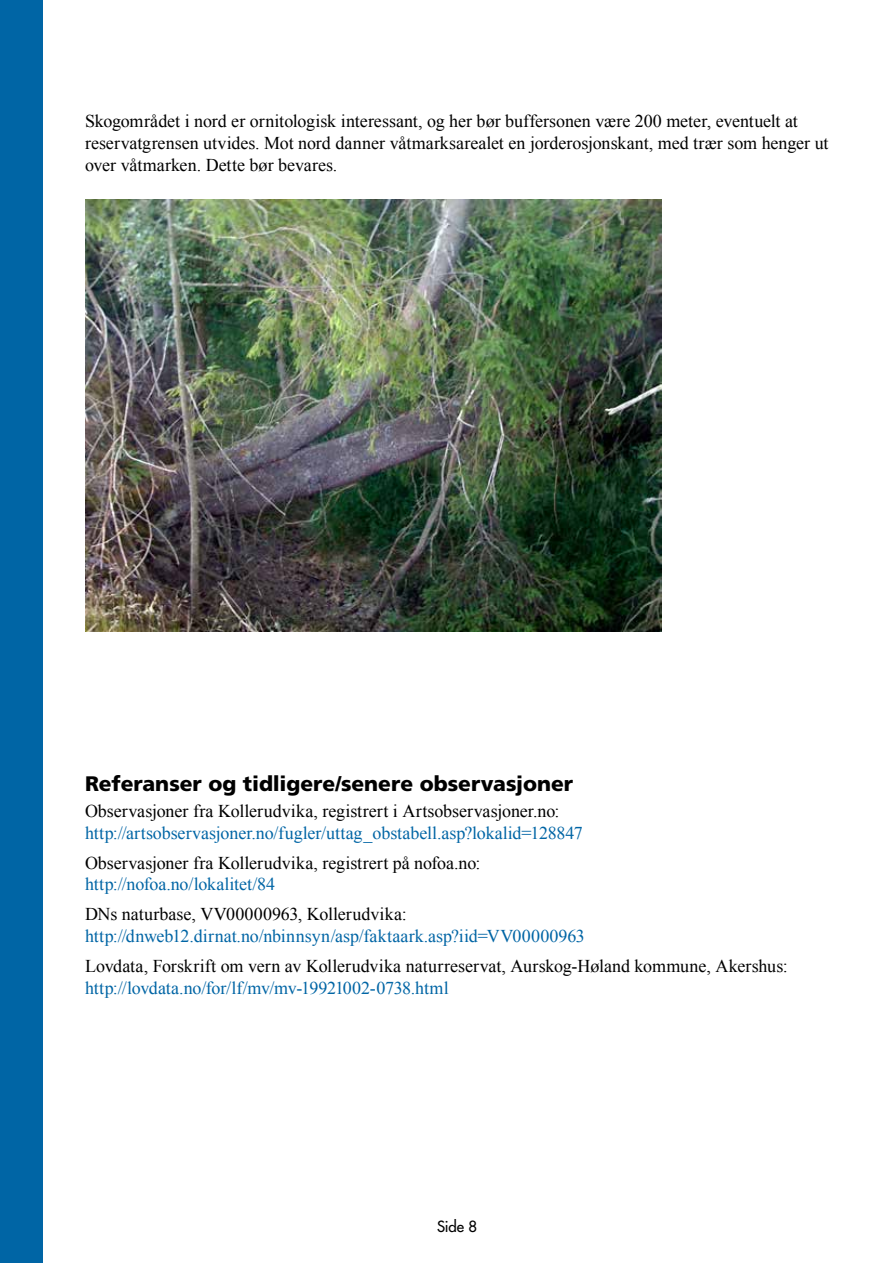
<style>
.page{position:relative;width:893px;height:1263px;background:#fff}
.page>*{position:absolute;margin:0;border:0;box-sizing:border-box;transform-origin:0 0}
.t1{font:900 21px "Frutiger LT";color:#000}
.t2{font:18px/21.6px "Times New Roman";letter-spacing:-.005em;color:#000}
.t3{font:18px "Times New Roman";letter-spacing:-.005em;color:#0065a5}
.t4{font:15px "Futura";color:#000}
</style>
<div class="page">
<div style="left:0;top:0;width:43px;height:1263px;background:#0065a5"></div>
<img style="left:85px;top:199px;width:576px;height:432px">
<p class="t2" style="left:85px;top:110px;width:745px">Skogområdet i nord er ornitologisk interessant, og her bør buffersonen være 200 meter, eventuelt at reservatgrensen utvides. Mot nord danner våtmarksarealet en jorderosjonskant, med trær som henger ut over våtmarken. Dette bør bevares.</p>
<p class="t1" style="left:85px;top:771px;width:490px">Referanser og tidligere/senere observasjoner</p>
<p class="t2" style="left:85px;top:800px;width:476px">Observasjoner fra Kollerudvika, registrert i Artsobservasjoner.no:</p>
<p class="t3" style="left:85px;top:822px;width:499px">http://artsobservasjoner.no/fugler/uttag_obstabell.asp?lokalid=128847</p>
<p class="t2" style="left:85px;top:851px;width:397px">Observasjoner fra Kollerudvika, registrert på nofoa.no:</p>
<p class="t3" style="left:85px;top:874px;width:192px">http://nofoa.no/lokalitet/84</p>
<p class="t2" style="left:85px;top:903px;width:323px">DNs naturbase, VV00000963, Kollerudvika:</p>
<p class="t3" style="left:85px;top:925px;width:501px">http://dnweb12.dirnat.no/nbinnsyn/asp/faktaark.asp?iid=VV00000963</p>
<p class="t2" style="left:85px;top:955px;width:704px">Lovdata, Forskrift om vern av Kollerudvika naturreservat, Aurskog-Høland kommune, Akershus:</p>
<p class="t3" style="left:85px;top:977px;width:365px">http://lovdata.no/for/lf/mv/mv-19921002-0738.html</p>
<p class="t4" style="left:437px;top:1217px;width:42px">Side 8</p>
</div>
